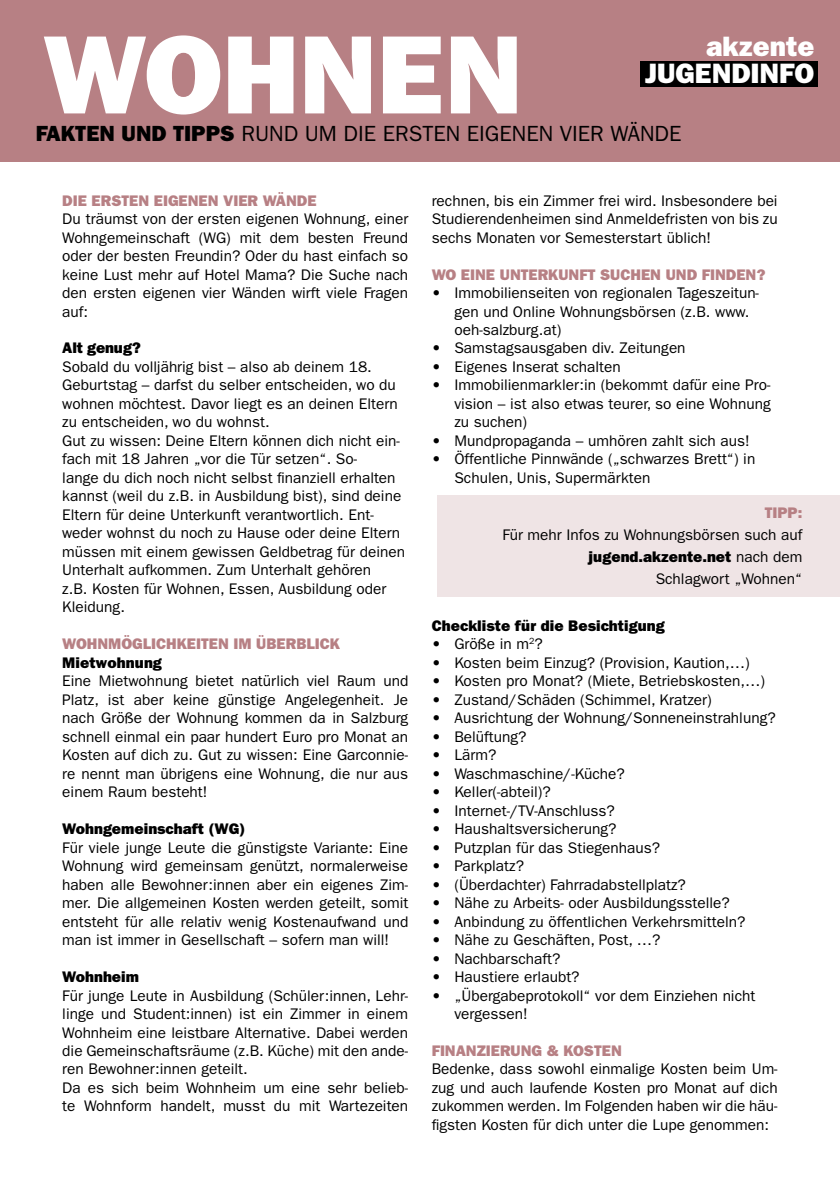
<style>
.page{position:relative;width:840px;height:1191px;background:#fff}
.page>*{position:absolute;margin:0;border:0;box-sizing:border-box;transform-origin:0 0}
.t1{font:112px "ITC Franklin Gothic Std Hvy";color:#fff}
.t2{font:28.2px/27.4px "ITC Franklin Gothic Std Hvy";color:#fff;text-align:right}
.t3{font:22px "ITC Franklin Gothic Std";color:#000}
.t4{font:15.4px/18.4px "ITC Franklin Gothic Std";color:#000;text-align:justify}
.t5{font:15.4px "ITC Franklin Gothic Std Hvy";color:#b78084}
.t6{font:15.4px "ITC Franklin Gothic Std Hvy";color:#000}
.s1{font-family:"ITC Franklin Gothic Std Hvy"}
.s2{font-family:"ITC Franklin Gothic Std"}
</style>
<div class="page">
<div style="left:0;top:0;width:839px;height:161px;background:#b78084"></div>
<div style="left:640px;top:61px;width:177px;height:25px;background:#000"></div>
<div style="left:437px;top:496px;width:402px;height:101px;background:#efe4e5"></div>
<h1 class="t1" style="left:43px;top:9px;width:481px">WOHNEN</h1>
<h2 class="t2" style="left:644px;top:33px;width:171px">akzente<br>JUGENDINFO</h2>
<h3 class="t3" style="left:36px;top:121px;width:646px"><span class="s1">FAKTEN UND TIPPS</span> RUND UM DIE ERSTEN EIGENEN VIER WÄNDE</h3>
<p class="t5" style="left:62px;top:191px;width:256px">DIE ERSTEN EIGENEN VIER WÄNDE</p>
<p class="t4" style="left:62px;top:210px;width:347px">Du träumst von der ersten eigenen Wohnung, einer Wohngemeinschaft (WG) mit dem besten Freund oder der besten Freundin? Oder du hast einfach so keine Lust mehr auf Hotel Mama? Die Suche nach den ersten eigenen vier Wänden wirft viele Fragen auf:</p>
<p class="t6" style="left:62px;top:339px;width:80px">Alt genug?</p>
<p class="t4" style="left:62px;top:358px;width:344px;text-align:left">Sobald du volljährig bist – also ab deinem 18.<br>Geburtstag – darfst du selber entscheiden, wo du wohnen möchtest. Davor liegt es an deinen Eltern zu entscheiden, wo du wohnst.<br>Gut zu wissen: Deine Eltern können dich nicht ein&shy;fach mit 18 Jahren „vor die Tür setzen“. So-<br>lange du dich noch nicht selbst finanziell erhalten kannst (weil du z.B. in Ausbildung bist), sind deine Eltern für deine Unterkunft verantwortlich. Ent&shy;weder wohnst du noch zu Hause oder deine Eltern müssen mit einem gewissen Geldbetrag für deinen Unterhalt aufkommen. Zum Unterhalt gehören<br>z.B. Kosten für Wohnen, Essen, Ausbildung oder Kleidung.</p>
<p class="t5" style="left:62px;top:635px;width:279px">WOHNMÖGLICHKEITEN IM ÜBERBLICK</p>
<p class="t6" style="left:62px;top:653px;width:101px">Mietwohnung</p>
<p class="t4" style="left:62px;top:672px;width:347px">Eine Mietwohnung bietet natürlich viel Raum und Platz, ist aber keine günstige Angelegenheit. Je nach Größe der Wohnung kommen da in Salzburg schnell einmal ein paar hundert Euro pro Monat an Kosten auf dich zu. Gut zu wissen: Eine Garconnie&shy;re nennt man übrigens eine Wohnung, die nur aus einem Raum besteht!</p>
<p class="t6" style="left:62px;top:820px;width:184px">Wohngemeinschaft (WG)</p>
<p class="t4" style="left:62px;top:838px;width:347px">Für viele junge Leute die günstigste Variante: Eine Wohnung wird gemeinsam genützt, normalerweise haben alle Bewohner:innen aber ein eigenes Zim&shy;mer. Die allgemeinen Kosten werden geteilt, somit entsteht für alle relativ wenig Kostenaufwand und man ist immer in Gesellschaft – sofern man will!</p>
<p class="t6" style="left:62px;top:967px;width:78px">Wohnheim</p>
<p class="t4" style="left:62px;top:986px;width:347px;text-align:left">Für junge Leute in Ausbildung (Schüler:innen, Lehr&shy;linge und Student:innen) ist ein Zimmer in einem Wohnheim eine leistbare Alternative. Dabei werden die Gemeinschaftsräume (z.B. Küche) mit den ande&shy;ren Bewohner:innen geteilt.<br>Da es sich beim Wohnheim um eine sehr belieb&shy;te Wohnform handelt, musst du mit Wartezeiten</p>
<p class="t4" style="left:431px;top:191px;width:347px">rechnen, bis ein Zimmer frei wird. Insbesondere bei Studierendenheimen sind Anmeldefristen von bis zu sechs Monaten vor Semesterstart üblich!</p>
<p class="t5" style="left:431px;top:265px;width:335px">WO EINE UNTERKUNFT SUCHEN UND FINDEN?</p>
<p class="t4" style="left:454px;top:284px;width:306px;text-align:left;text-indent:-23px"><span class="s1">•</span> Immobilienseiten von regionalen Tageszeitun&shy;gen und Online Wohnungsbörsen (z.B. www. oeh-salzburg.at)</p>
<p class="t4" style="left:431px;top:339px;width:255px"><span class="s1">•</span> Samstagsausgaben div. Zeitungen</p>
<p class="t4" style="left:431px;top:358px;width:191px"><span class="s1">•</span> Eigenes Inserat schalten</p>
<p class="t4" style="left:454px;top:376px;width:318px;text-indent:-23px"><span class="s1">•</span> Immobilienmarkler:in (bekommt dafür eine Pro&shy;vision – ist also etwas teurer, so eine Wohnung zu suchen)</p>
<p class="t4" style="left:431px;top:431px;width:319px"><span class="s1">•</span> Mundpropaganda – umhören zahlt sich aus!</p>
<p class="t4" style="left:454px;top:450px;width:302px;text-indent:-23px"><span class="s1">•</span> Öffentliche Pinnwände („schwarzes Brett“) in<br>Schulen, Unis, Supermärkten</p>
<p class="t5" style="left:764px;top:503px;width:39px">TIPP:</p>
<p class="t4" style="left:502px;top:525px;width:301px">Für mehr Infos zu Wohnungsbörsen such auf</p>
<p class="t6" style="left:588px;top:547px;width:215px">jugend.akzente.net <span class="s2">nach dem</span></p>
<p class="t4" style="left:655px;top:569px;width:148px">Schlagwort „Wohnen“</p>
<p class="t6" style="left:431px;top:616px;width:234px">Checkliste für die Besichtigung</p>
<p class="t4" style="left:431px;top:635px;width:112px"><span class="s1">•</span> Größe in m<sup>2</sup>?</p>
<p class="t4" style="left:431px;top:653px;width:319px"><span class="s1">•</span> Kosten beim Einzug? (Provision, Kaution,…)</p>
<p class="t4" style="left:431px;top:672px;width:334px"><span class="s1">•</span> Kosten pro Monat? (Miete, Betriebskosten,…)</p>
<p class="t4" style="left:431px;top:690px;width:281px"><span class="s1">•</span> Zustand/Schäden (Schimmel, Kratzer)</p>
<p class="t4" style="left:431px;top:709px;width:345px"><span class="s1">•</span> Ausrichtung der Wohnung/Sonneneinstrahlung?</p>
<p class="t4" style="left:431px;top:727px;width:96px"><span class="s1">•</span> Belüftung?</p>
<p class="t4" style="left:431px;top:746px;width:66px"><span class="s1">•</span> Lärm?</p>
<p class="t4" style="left:431px;top:764px;width:194px"><span class="s1">•</span> Waschmaschine/-Küche?</p>
<p class="t4" style="left:431px;top:783px;width:121px"><span class="s1">•</span> Keller(-abteil)?</p>
<p class="t4" style="left:431px;top:801px;width:185px"><span class="s1">•</span> Internet-/TV-Anschluss?</p>
<p class="t4" style="left:431px;top:820px;width:186px"><span class="s1">•</span> Haushaltsversicherung?</p>
<p class="t4" style="left:431px;top:838px;width:230px"><span class="s1">•</span> Putzplan für das Stiegenhaus?</p>
<p class="t4" style="left:431px;top:856px;width:94px"><span class="s1">•</span> Parkplatz?</p>
<p class="t4" style="left:431px;top:875px;width:255px"><span class="s1">•</span> (Überdachter) Fahrradabstellplatz?</p>
<p class="t4" style="left:431px;top:893px;width:299px"><span class="s1">•</span> Nähe zu Arbeits- oder Ausbildungsstelle?</p>
<p class="t4" style="left:431px;top:912px;width:315px"><span class="s1">•</span> Anbindung zu öffentlichen Verkehrsmitteln?</p>
<p class="t4" style="left:431px;top:930px;width:230px"><span class="s1">•</span> Nähe zu Geschäften, Post, …?</p>
<p class="t4" style="left:431px;top:949px;width:130px"><span class="s1">•</span> Nachbarschaft?</p>
<p class="t4" style="left:431px;top:967px;width:149px"><span class="s1">•</span> Haustiere erlaubt?</p>
<p class="t4" style="left:454px;top:986px;width:302px;text-indent:-23px"><span class="s1">•</span> „Übergabeprotokoll“ vor dem Einziehen nicht vergessen!</p>
<p class="t5" style="left:431px;top:1041px;width:191px">FINANZIERUNG &amp; KOSTEN</p>
<p class="t4" style="left:431px;top:1060px;width:347px">Bedenke, dass sowohl einmalige Kosten beim Um&shy;zug und auch laufende Kosten pro Monat auf dich zukommen werden. Im Folgenden haben wir die häu&shy;figsten Kosten für dich unter die Lupe genommen:</p>
</div>
